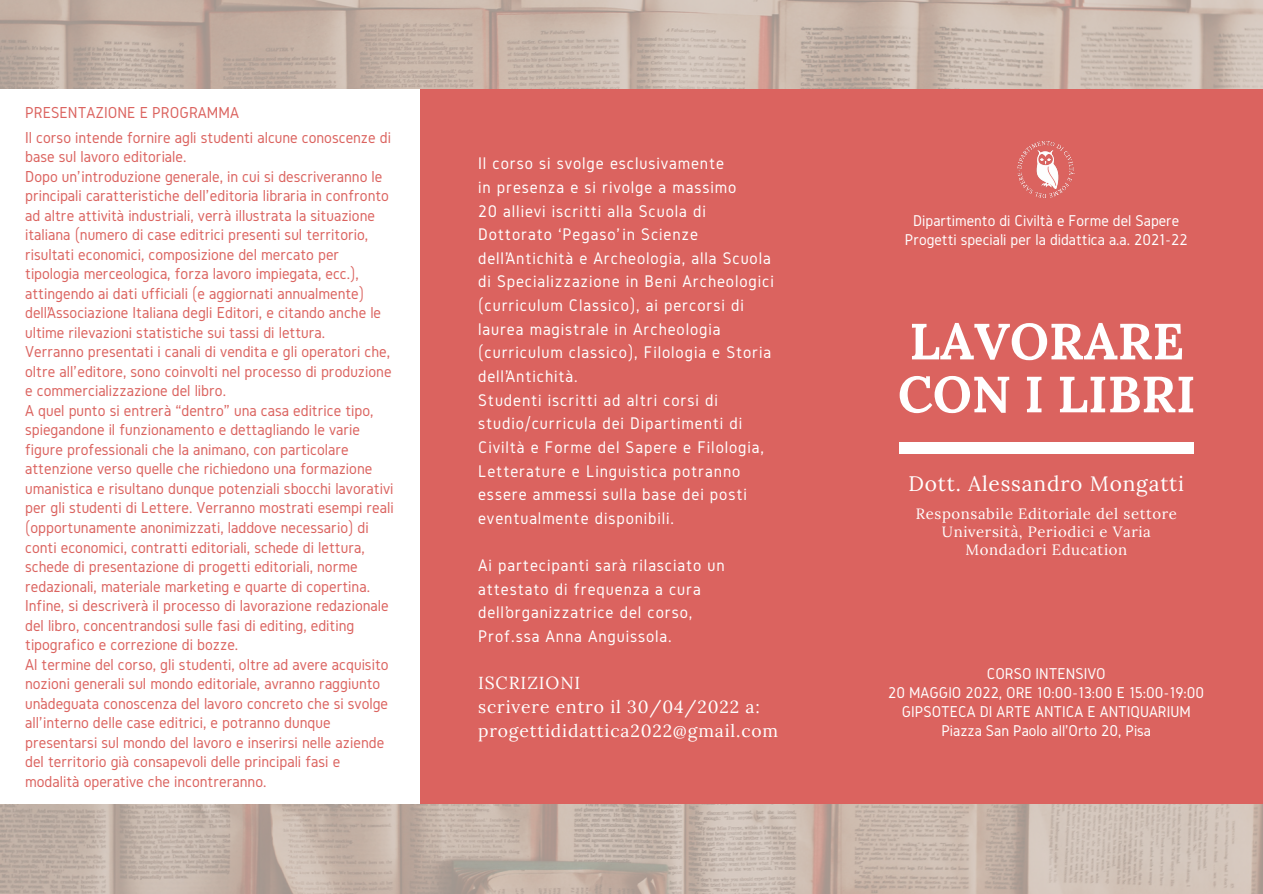
<style>
.page{position:relative;width:1263px;height:894px;background:#fff}
.page>*{position:absolute;margin:0;border:0;box-sizing:border-box;transform-origin:0 0}
.t1{font:700 50.7px/52.8px "Lora";color:#fff}
.t2{font:21px "Lora";letter-spacing:.04em;color:#fff}
.t3{font:17.55px/23.5px "Gidole";letter-spacing:.05em;color:#fff}
.t4{font:17.55px/23.5px "Lora";letter-spacing:.05em;color:#fff}
.t5{font:16.5px/19.5px "Gidole";color:#db635f}
.t6{font:16.2px "Gidole";color:#fff}
.t7{font:15px/18.1px "Lora";letter-spacing:.04em;color:#fff;text-align:center}
</style>
<div class="page">
<img style="left:0;top:0;width:1263px;height:893px">
<div style="left:0;top:89px;width:421px;height:714px;background:#fff"></div>
<div style="left:421px;top:89px;width:842px;height:714px;background:#db635f"></div>
<div style="left:899px;top:442px;width:294px;height:11px;background:#fff"></div>
<img style="left:1017px;top:141px;width:58px;height:57px">
<p class="t5" style="left:25px;top:102px;width:215px">PRESENTAZIONE E PROGRAMMA</p>
<p class="t5" style="left:25px;top:127px;width:367px">Il corso intende fornire agli studenti alcune conoscenze di base sul lavoro editoriale.</p>
<p class="t5" style="left:25px;top:166px;width:365px">Dopo un’introduzione generale, in cui si descriveranno le principali caratteristiche dell’editoria libraria in confronto ad altre attività industriali, verrà illustrata la situazione italiana (numero di case editrici presenti sul territorio, risultati economici, composizione del mercato per tipologia merceologica, forza lavoro impiegata, ecc.), attingendo ai dati ufficiali (e aggiornati annualmente) dell’Associazione Italiana degli Editori, e citando anche le ultime rilevazioni statistiche sui tassi di lettura.</p>
<p class="t5" style="left:25px;top:342px;width:368px;text-align:justify">Verranno presentati i canali di vendita e gli operatori che, oltre all’editore, sono coinvolti nel processo di produzione e commercializzazione del libro.</p>
<p class="t5" style="left:25px;top:400px;width:370px">A quel punto si entrerà “dentro” una casa editrice tipo, spiegandone il funzionamento e dettagliando le varie figure professionali che la animano, con particolare attenzione verso quelle che richiedono una formazione umanistica e risultano dunque potenziali sbocchi lavorativi per gli studenti di Lettere. Verranno mostrati esempi reali (opportunamente anonimizzati, laddove necessario) di conti economici, contratti editoriali, schede di lettura, schede di presentazione di progetti editoriali, norme redazionali, materiale marketing e quarte di copertina.<br>Infine, si descriverà il processo di lavorazione redazionale del libro, concentrandosi sulle fasi di editing, editing tipografico e correzione di bozze.</p>
<p class="t5" style="left:25px;top:654px;width:365px">Al termine del corso, gli studenti, oltre ad avere acquisito nozioni generali sul mondo editoriale, avranno raggiunto un’adeguata conoscenza del lavoro concreto che si svolge all’interno delle case editrici, e potranno dunque presentarsi sul mondo del lavoro e inserirsi nelle aziende del territorio già consapevoli delle principali fasi e modalità operative che incontreranno.</p>
<p class="t3" style="left:478px;top:151px;width:247px">Il corso si svolge esclusivamente</p>
<p class="t3" style="left:478px;top:175px;width:260px">in presenza e si rivolge a massimo</p>
<p class="t3" style="left:478px;top:198px;width:297px">20 allievi iscritti alla Scuola di Dottorato ‘Pegaso’in Scienze dell’Antichità e Archeologia, alla Scuola di Specializzazione in Beni Archeologici (curriculum Classico), ai percorsi di laurea magistrale in Archeologia (curriculum classico), Filologia e Storia dell’Antichità.</p>
<p class="t3" style="left:478px;top:387px;width:287px">Studenti iscritti ad altri corsi di studio/curricula dei Dipartimenti di Civiltà e Forme del Sapere e Filologia, Letterature e Linguistica potranno essere ammessi sulla base dei posti eventualmente disponibili.</p>
<p class="t3" style="left:478px;top:553px;width:248px">Ai partecipanti sarà rilasciato un attestato di frequenza a cura dell’organizzatrice del corso,</p>
<p class="t3" style="left:478px;top:624px;width:195px">Prof.ssa Anna Anguissola.</p>
<p class="t4" style="left:478px;top:670px;width:104px">ISCRIZIONI</p>
<p class="t4" style="left:478px;top:694px;width:302px">scrivere entro il 30/04/2022 a: progettididattica2022@gmail.com</p>
<p class="t6" style="left:913px;top:211px;width:268px">Dipartimento di Civiltà e Forme del Sapere</p>
<p class="t6" style="left:905px;top:230px;width:284px">Progetti speciali per la didattica a.a. 2021-22</p>
<p class="t1" style="left:898px;top:314px;width:299px">LAVORARE<br>CON I LIBRI</p>
<p class="t2" style="left:908px;top:469px;width:277px">Dott. Alessandro Mongatti</p>
<p class="t7" style="left:916px;top:504px;width:263px">Responsabile Editoriale del settore<br>Università, Periodici e Varia</p>
<p class="t7" style="left:966px;top:540px;width:163px">Mondadori Education</p>
<p class="t6" style="left:987px;top:664px;width:120px">CORSO INTENSIVO</p>
<p class="t6" style="left:888px;top:683px;width:318px">20 MAGGIO 2022, ORE 10:00-13:00 E 15:00-19:00</p>
<p class="t6" style="left:902px;top:702px;width:291px">GIPSOTECA DI ARTE ANTICA E ANTIQUARIUM</p>
<p class="t6" style="left:941px;top:721px;width:211px">Piazza San Paolo all'Orto 20, Pisa</p>
</div>
